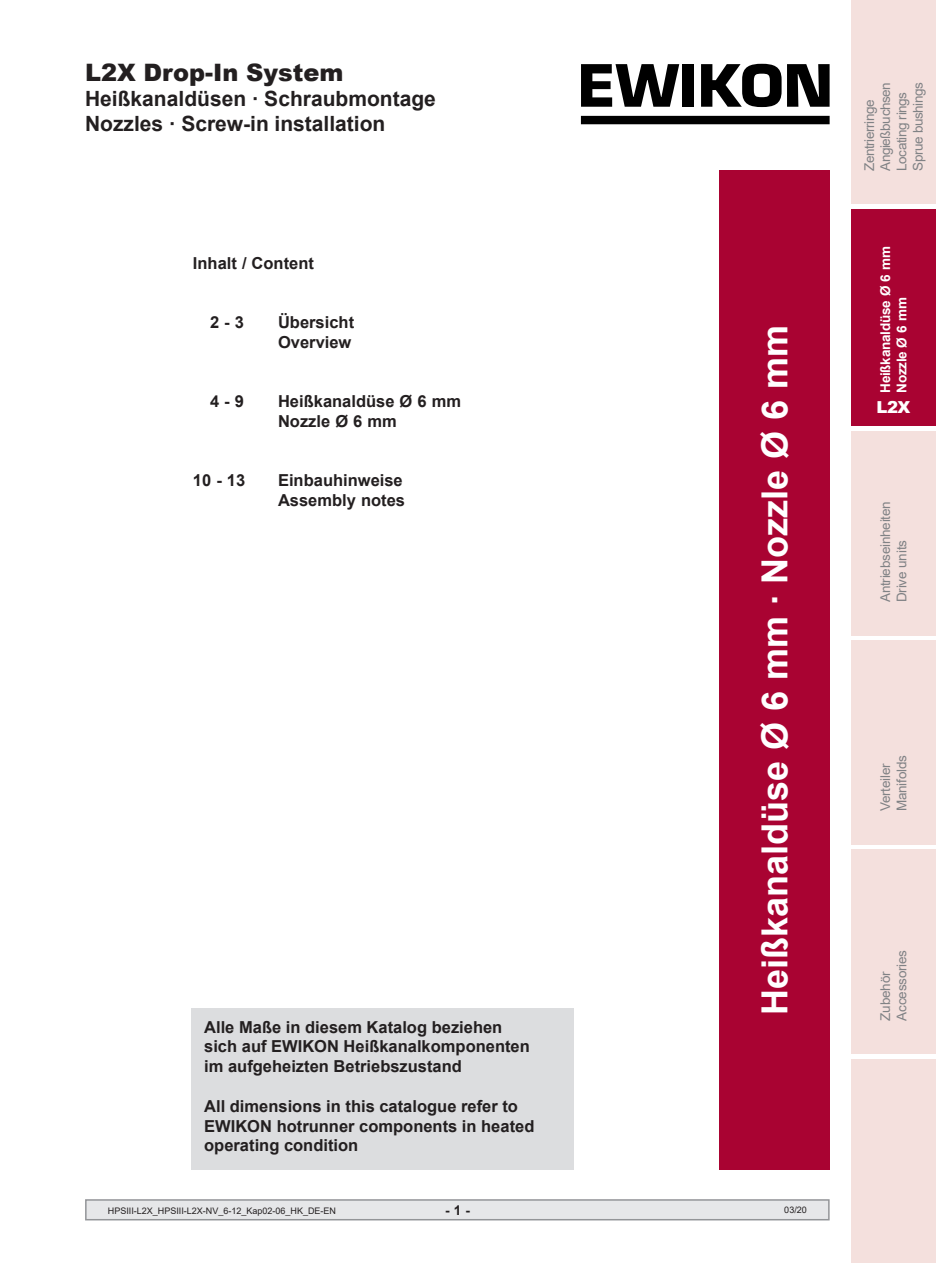
<style>
.page{position:relative;width:936px;height:1263px;background:#fff}
.page>*{position:absolute;margin:0;border:0;box-sizing:border-box;transform-origin:0 0}
.t1{font:700 36px "Arial";color:#fff}
.t2{font:900 24px "Arial";color:#231f20}
.t3{font:700 21px/25.2px "Arial";color:#231f20}
.t4{font:700 16.5px/19.8px "Arial";color:#231f20}
.t5{font:900 16.5px "Arial";color:#fff}
.t6{font:13.5px/16.2px "Arial";letter-spacing:-.015em;color:#808285}
.t7{font:700 13.5px/16.2px "Arial";letter-spacing:-.015em;color:#fff}
.t8{font:700 13.5px "Arial";color:#231f20}
.t9{font:9px "Arial";color:#231f20}
</style>
<div class="page">
<div style="left:85px;top:1199px;width:744px;height:21px;background:#e6e7e9;border:2px solid #939598"></div>
<div style="left:850px;top:0;width:85px;height:204px;background:#f4e0dd"></div>
<div style="left:850px;top:431px;width:85px;height:204px;background:#f4e0dd"></div>
<div style="left:850px;top:640px;width:85px;height:204px;background:#f4e0dd"></div>
<div style="left:850px;top:1059px;width:85px;height:204px;background:#f4e0dd"></div>
<div style="left:850px;top:850px;width:85px;height:204px;background:#f4e0dd"></div>
<div style="left:850px;top:209px;width:85px;height:217px;background:#a90332"></div>
<div style="left:581px;top:116px;width:248px;height:8px;background:#000"></div>
<svg style="left:581px;top:64px;width:98px;height:43px"></svg>
<div style="left:682px;top:64px;width:11px;height:43px;background:#000"></div>
<svg style="left:701px;top:64px;width:80px;height:43px"></svg>
<svg style="left:787px;top:64px;width:42px;height:43px"></svg>
<div style="left:719px;top:170px;width:110px;height:999px;background:#a90332"></div>
<div style="left:191px;top:1008px;width:383px;height:161px;background:#dcdddf"></div>
<h2 class="t2" style="left:85px;top:55px;width:260px">L2X Drop-In System</h2>
<p class="t3" style="left:85px;top:86px;width:352px">Heißkanaldüsen · Schraubmontage<br>Nozzles · Screw-in installation</p>
<p class="t4" style="left:193px;top:253px;width:122px">Inhalt / Content</p>
<p class="t4" style="left:210px;top:313px;width:35px">2 - 3</p>
<p class="t4" style="left:278px;top:313px;width:78px">Übersicht</p>
<p class="t4" style="left:278px;top:332px;width:75px">Overview</p>
<p class="t4" style="left:210px;top:392px;width:35px">4 - 9</p>
<p class="t4" style="left:278px;top:392px;width:184px">Heißkanaldüse Ø 6 mm</p>
<p class="t4" style="left:278px;top:412px;width:120px">Nozzle Ø 6 mm</p>
<p class="t4" style="left:193px;top:471px;width:54px">10 - 13</p>
<p class="t4" style="left:278px;top:471px;width:126px">Einbauhinweise</p>
<p class="t4" style="left:278px;top:491px;width:129px">Assembly notes</p>
<p class="t4" style="left:204px;top:1017px;width:327px">Alle Maße in diesem Katalog beziehen sich auf EWIKON Heißkanalkomponenten im aufgeheizten Betriebszustand</p>
<p class="t4" style="left:204px;top:1096px;width:332px">All dimensions in this catalogue refer to<br>EWIKON hotrunner components in heated operating condition</p>
<p class="t1" style="left:749px;top:1015px;width:692px;rotate:-90deg">Heißkanaldüse Ø 6 mm ∙ Nozzle Ø 6 mm</p>
<p class="t9" style="left:108px;top:1204px;width:230px">HPSIII-L2X_HPSIII-L2X-NV_6-12_Kap02-06_HK_DE-EN</p>
<p class="t8" style="left:445px;top:1200px;width:26px">- 1 -</p>
<p class="t9" style="left:784px;top:1204px;width:24px">03/20</p>
<p class="t6" style="left:861px;top:171px;width:90px;rotate:-90deg">Zentrierringe<br>Angießbuchsen<br>Locating rings<br>Sprue bushings</p>
<p class="t7" style="left:877px;top:393px;width:148px;rotate:-90deg">Heißkanaldüse Ø 6 mm<br>Nozzle Ø 6 mm</p>
<p class="t5" style="left:876px;top:395px;width:36px">L2X</p>
<p class="t6" style="left:877px;top:602px;width:103px;rotate:-90deg">Antriebseinheiten<br>Drive units</p>
<p class="t6" style="left:877px;top:811px;width:58px;rotate:-90deg">Verteiler<br>Manifolds</p>
<p class="t6" style="left:877px;top:1021px;width:72px;rotate:-90deg">Zubehör<br>Accessories</p>
</div>
